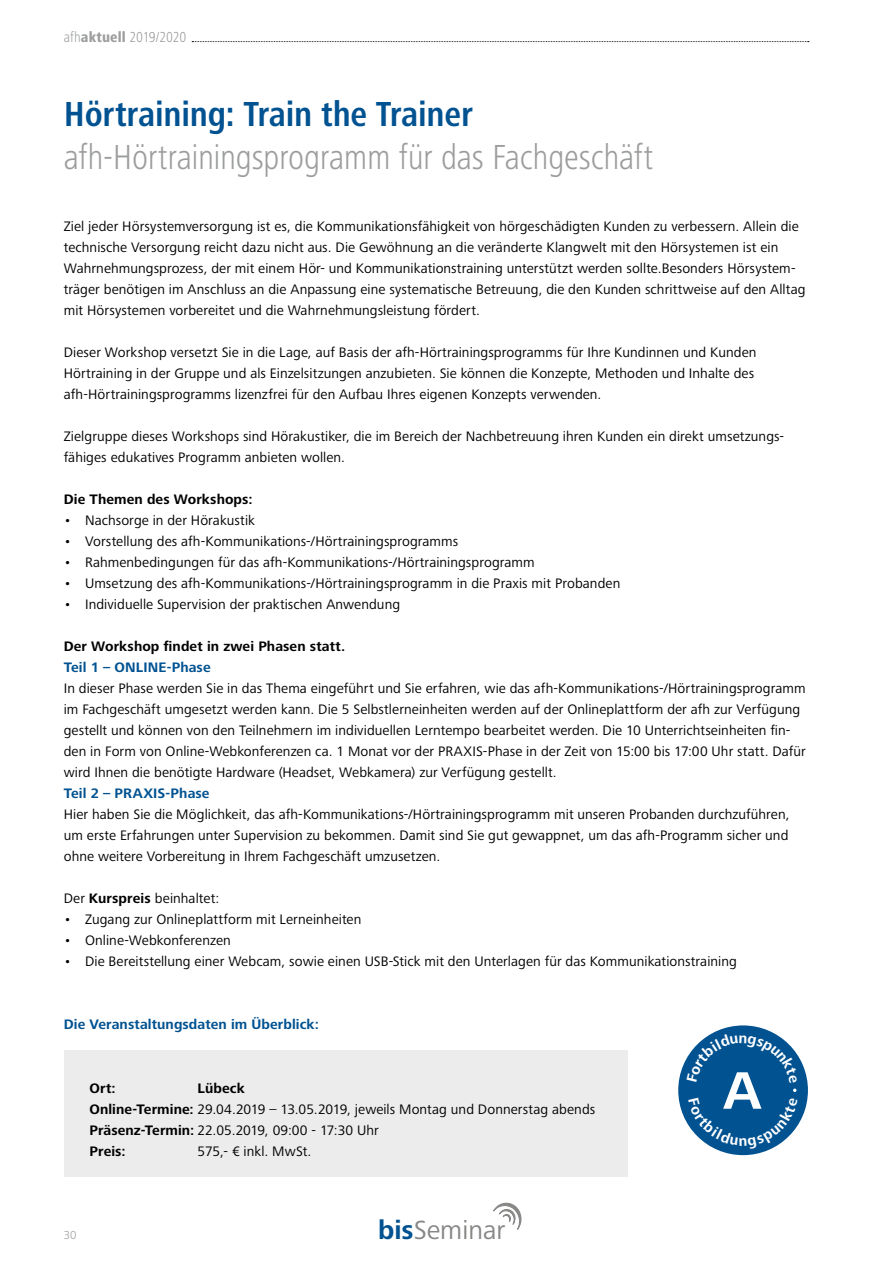
<style>
.page{position:relative;width:893px;height:1263px;background:#fff}
.page>*{position:absolute;margin:0;border:0;box-sizing:border-box;transform-origin:0 0}
.t1{font:700 54.6px "Frutiger Next Pro";color:#fff}
.t2{font:300 condensed 36px "Frutiger Next LTW1 G";letter-spacing:-.01em;color:#9c9d9d}
.t3{font:700 condensed 36px "Frutiger Next LTW1 G";letter-spacing:-.01em;color:#005291}
.t4{font:27.3px "Frutiger Next Pro";color:#878786}
.t5{font:300 condensed 15px "Frutiger Next LTW1 G";letter-spacing:-.015em;color:#9c9d9d}
.t6{font:14.25px/21px "Frutiger Next LTW1 G";letter-spacing:.005em;color:#000}
.t7{font:700 14.25px "Frutiger Next LTW1 G";letter-spacing:.005em;color:#005291}
.t8{font:700 14.25px "Frutiger Next LTW1 G";letter-spacing:.005em;color:#000}
.t9{font:300 12px "Frutiger Next LTW1 G";color:#9c9d9d}
.s1{font-weight:800}
.s2{font-weight:700}
.s3{font-weight:700;color:#005291}
</style>
<div class="page">
<svg style="left:192px;top:41px;width:617px;height:1px"></svg>
<svg style="left:493px;top:1203px;width:28px;height:26px"></svg>
<div style="left:64px;top:1050px;width:563px;height:126px;background:#ececed"></div>
<div style="left:678px;top:1025px;width:130px;height:130px;background:#005291;border-radius:50%"></div>
<svg style="left:689px;top:1125px;width:109px;height:24px"></svg>
<svg style="left:687px;top:1034px;width:110px;height:58px"></svg>
<p class="t5" style="left:64px;top:28px;width:124px">afh<span class="s1">aktuell</span> 2019/2020</p>
<h2 class="t3" style="left:64px;top:93px;width:411px">Hörtraining: Train the Trainer</h2>
<h2 class="t2" style="left:64px;top:136px;width:591px">afh-Hörtrainingsprogramm für das Fachgeschäft</h2>
<p class="t6" style="left:64px;top:216px;width:743px">Ziel jeder Hörsystemversorgung ist es, die Kommunikationsfähigkeit von hörgeschädigten Kunden zu verbessern. Allein die technische Versorgung reicht dazu nicht aus. Die Gewöhnung an die veränderte Klangwelt mit den Hörsystemen ist ein Wahrnehmungsprozess, der mit einem Hör- und Kommunikationstraining unterstützt werden sollte.Besonders Hörsystem&shy;träger benötigen im Anschluss an die Anpassung eine systematische Betreuung, die den Kunden schrittweise auf den Alltag mit Hörsystemen vorbereitet und die Wahrnehmungsleistung fördert.</p>
<p class="t6" style="left:64px;top:342px;width:694px">Dieser Workshop versetzt Sie in die Lage, auf Basis der afh-Hörtrainingsprogramms für Ihre Kundinnen und Kunden<br>Hörtraining in der Gruppe und als Einzelsitzungen anzubieten. Sie können die Konzepte, Methoden und Inhalte des afh-Hörtrainingsprogramms lizenzfrei für den Aufbau Ihres eigenen Konzepts verwenden.</p>
<p class="t6" style="left:64px;top:426px;width:722px">Zielgruppe dieses Workshops sind Hörakustiker, die im Bereich der Nachbetreuung ihren Kunden ein direkt umsetzungs&shy;fähiges edukatives Programm anbieten wollen.</p>
<p class="t8" style="left:64px;top:491px;width:190px">Die Themen des Workshops:</p>
<p class="t6" style="left:64px;top:510px;width:193px">• Nachsorge in der Hörakustik</p>
<p class="t6" style="left:64px;top:531px;width:396px">• Vorstellung des afh-Kommunikations-/Hörtrainingsprogramms</p>
<p class="t6" style="left:64px;top:552px;width:472px">• Rahmenbedingungen für das afh-Kommunikations-/Hörtrainingsprogramm</p>
<p class="t6" style="left:64px;top:573px;width:558px">• Umsetzung des afh-Kommunikations-/Hörtrainingsprogramm in die Praxis mit Probanden</p>
<p class="t6" style="left:64px;top:594px;width:338px">• Individuelle Supervision der praktischen Anwendung</p>
<p class="t8" style="left:64px;top:638px;width:283px">Der Workshop findet in zwei Phasen statt.</p>
<p class="t7" style="left:64px;top:659px;width:148px">Teil 1 – ONLINE-Phase</p>
<p class="t6" style="left:64px;top:678px;width:743px">In dieser Phase werden Sie in das Thema eingeführt und Sie erfahren, wie das afh-Kommunikations-/Hörtrainingsprogramm im Fachgeschäft umgesetzt werden kann. Die 5 Selbstlerneinheiten werden auf der Onlineplattform der afh zur Verfügung gestellt und können von den Teilnehmern im individuellen Lerntempo bearbeitet werden. Die 10 Unterrichtseinheiten fin&shy;den in Form von Online-Webkonferenzen ca. 1 Monat vor der PRAXIS-Phase in der Zeit von 15:00 bis 17:00 Uhr statt. Dafür wird Ihnen die benötigte Hardware (Headset, Webkamera) zur Verfügung gestellt.</p>
<p class="t7" style="left:64px;top:785px;width:147px">Teil 2 – PRAXIS-Phase</p>
<p class="t6" style="left:64px;top:804px;width:727px;text-align:justify">Hier haben Sie die Möglichkeit, das afh-Kommunikations-/Hörtrainingsprogramm mit unseren Probanden durchzuführen, um erste Erfahrungen unter Supervision zu bekommen. Damit sind Sie gut gewappnet, um das afh-Programm sicher und ohne weitere Vorbereitung in Ihrem Fachgeschäft umzusetzen.</p>
<p class="t6" style="left:64px;top:888px;width:157px">Der <span class="s2">Kurspreis</span> beinhaltet:</p>
<p class="t6" style="left:64px;top:909px;width:299px">• Zugang zur Onlineplattform mit Lerneinheiten</p>
<p class="t6" style="left:64px;top:930px;width:169px">• Online-Webkonferenzen</p>
<p class="t6" style="left:64px;top:951px;width:675px">• Die Bereitstellung einer Webcam, sowie einen USB-Stick mit den Unterlagen für das Kommunikationstraining</p>
<p class="t7" style="left:64px;top:1016px;width:257px">Die Veranstaltungsdaten im Überblick:</p>
<p class="t6" style="left:89px;top:1078px;width:507px;text-indent:108px"><span class="s2">Lübeck<br>Online-Termine:</span> 29.04.2019 – 13.05.2019, jeweils Montag und Donnerstag abends <span class="s2">Präsenz-Termin:</span> 22.05.2019, 09:00 - 17:30 Uhr<br><span class="s2">Preis:</span></p>
<p class="t8" style="left:89px;top:1080px;width:28px">Ort:</p>
<p class="t6" style="left:197px;top:1141px;width:115px">575,- € inkl. MwSt.</p>
<p class="t9" style="left:64px;top:1228px;width:14px">30</p>
<h3 class="t4" style="left:378px;top:1214px;width:129px"><span class="s3">bis</span>Seminar</h3>
<h1 class="t1" style="left:723px;top:1059px;width:40px">A</h1>
</div>
